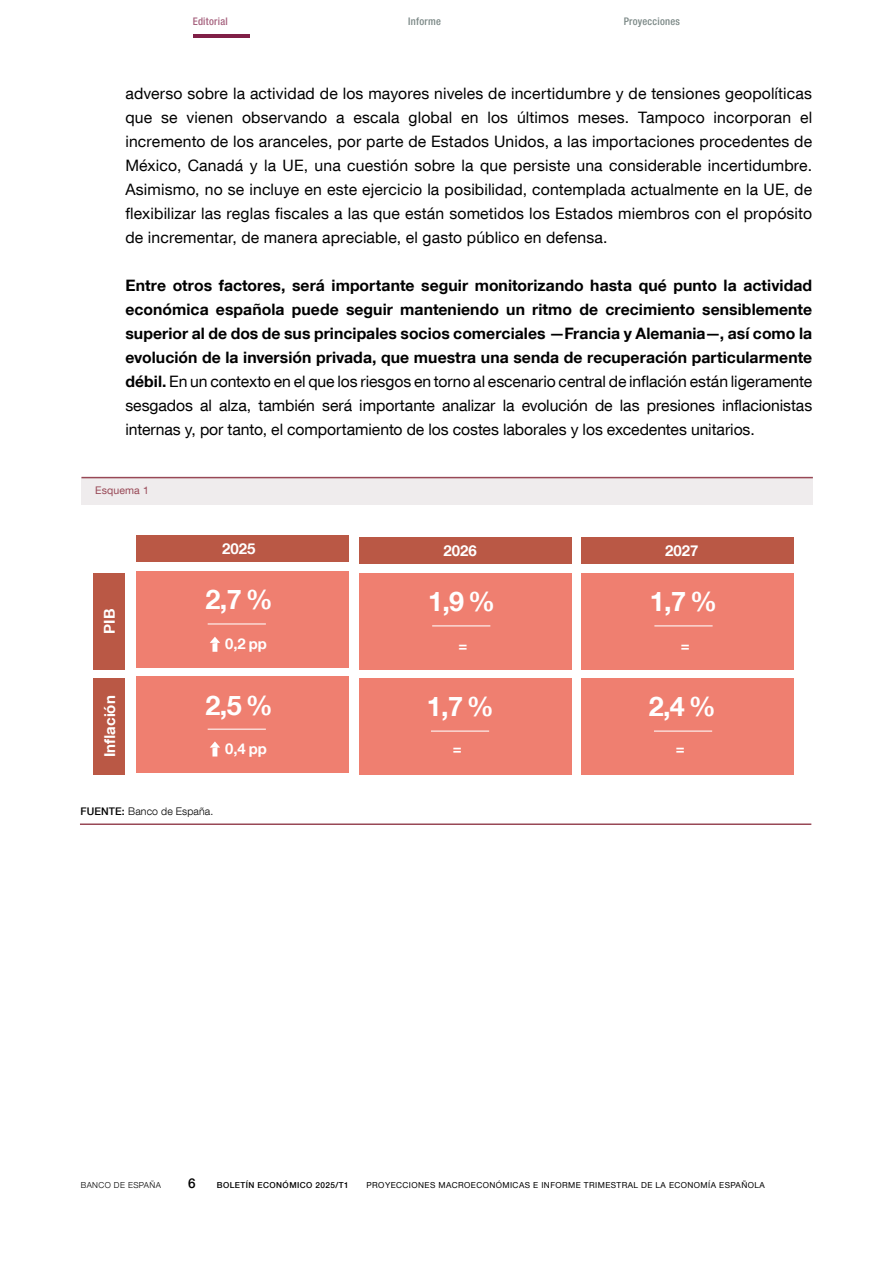
<style>
.page{position:relative;width:893px;height:1263px;background:#fff}
.page>*{position:absolute;margin:0;border:0;box-sizing:border-box;transform-origin:0 0}
.t1{font:700 27px "Bd E Neue Helvetica";color:#fff}
.Texto_artículo{font:700 15.75px/24px "Bd E Neue Helvetica";letter-spacing:.005em;color:#000;text-align:justify}
.Texto_artículo-2{font:15.75px/24px "Bd E Neue Helvetica";letter-spacing:.01em;color:#000;text-align:justify}
.t2{font:700 15px "Bd E Neue Helvetica";color:#fff}
.t3{font:700 14.85px "Bd E Neue Helvetica";color:#fff}
.t4{font:500 13.5px "Bd E Neue Helvetica";color:#000}
.t5{font:300 10.5px "Bd E Neue Helvetica";letter-spacing:.01em;color:#000}
.t6{font:500 condensed 10.5px "Bd E Neue Helvetica";letter-spacing:.025em;color:#7a8785}
.t7{font:500 condensed 10.5px "Bd E Neue Helvetica";letter-spacing:.025em;color:#a6627e}
.t8{font:10.5px "Bd E Neue Helvetica";letter-spacing:.01em;color:#984856}
.t9{font:8.25px "Bd E Neue Helvetica";letter-spacing:.05em;color:#000}
.t10{font:500 8.25px "Bd E Neue Helvetica";letter-spacing:.05em;color:#000}
.t11{font:300 8.25px "Bd E Neue Helvetica";letter-spacing:.05em;color:#000}
.s1{font-weight:400}
.s2{font-weight:500}
</style>
<div class="page">
<hr style="left:193px;top:34px;width:56px;height:4px;background:#801f47">
<div style="left:360px;top:573px;width:212px;height:96px;background:#ef7f70"></div>
<div style="left:360px;top:678px;width:212px;height:96px;background:#ef7f70"></div>
<div style="left:360px;top:537px;width:212px;height:27px;background:#ba5845"></div>
<div style="left:582px;top:573px;width:212px;height:96px;background:#ef7f70"></div>
<div style="left:582px;top:678px;width:212px;height:96px;background:#ef7f70"></div>
<div style="left:582px;top:537px;width:212px;height:27px;background:#ba5845"></div>
<div style="left:81px;top:478px;width:732px;height:27px;background:#efeced"></div>
<hr style="left:81px;top:477px;width:732px;height:1px;background:#984856">
<div style="left:93px;top:573px;width:32px;height:96px;background:#ba5845"></div>
<div style="left:136px;top:571px;width:213px;height:96px;background:#ef7f70"></div>
<div style="left:93px;top:678px;width:32px;height:96px;background:#ba5845"></div>
<div style="left:136px;top:676px;width:213px;height:96px;background:#ef7f70"></div>
<div style="left:136px;top:535px;width:213px;height:27px;background:#ba5845"></div>
<hr style="left:80px;top:823px;width:731px;height:2px;background:#984856">
<hr style="left:208px;top:623px;width:58px;height:1px;background:#fff">
<hr style="left:432px;top:625px;width:58px;height:1px;background:#fff">
<svg style="left:210px;top:637px;width:10px;height:15px"></svg>
<svg style="left:210px;top:741px;width:10px;height:15px"></svg>
<hr style="left:208px;top:729px;width:58px;height:1px;background:#fff">
<hr style="left:654px;top:625px;width:59px;height:1px;background:#fff">
<hr style="left:431px;top:730px;width:58px;height:2px;background:#fff">
<hr style="left:654px;top:730px;width:58px;height:2px;background:#fff">
<p class="t7" style="left:193px;top:15px;width:37px">Editorial</p>
<p class="t6" style="left:408px;top:15px;width:34px">Informe</p>
<p class="t6" style="left:624px;top:15px;width:58px">Proyecciones</p>
<p class="Texto_artículo-2" style="left:125px;top:81px;width:688px">adverso sobre la actividad de los mayores niveles de incertidumbre y de tensiones geopolíticas que se vienen observando a escala global en los últimos meses. Tampoco incorporan el incremento de los aranceles, por parte de Estados Unidos, a las importaciones procedentes de México, Canadá y la UE, una cuestión sobre la que persiste una considerable incertidumbre.<br>Asimismo, no se incluye en este ejercicio la posibilidad, contemplada actualmente en la UE, de flexibilizar las reglas fiscales a las que están sometidos los Estados miembros con el propósito de incrementar, de manera apreciable, el gasto público en defensa.</p>
<p class="Texto_artículo" style="left:125px;top:273px;width:688px">Entre otros factores, será importante seguir monitorizando hasta qué punto la actividad económica española puede seguir manteniendo un ritmo de crecimiento sensiblemente superior al de dos de sus principales socios comerciales —Francia y Alemania—, así como la evolución de la inversión privada, que muestra una senda de recuperación particularmente débil. <span class="s1">En un contexto en el que los riesgos en torno al escenario central de inflación están ligeramente sesgados al alza, también será importante analizar la evolución de las presiones inflacionistas internas y, por tanto, el comportamiento de los costes laborales y los excedentes unitarios.</span></p>
<p class="t8" style="left:95px;top:484px;width:55px">Esquema 1</p>
<p class="t2" style="left:100px;top:633px;width:26px;rotate:-90deg">PIB</p>
<p class="t2" style="left:100px;top:757px;width:63px;rotate:-90deg">Inflación</p>
<p class="t2" style="left:222px;top:539px;width:35px">2025</p>
<p class="t2" style="left:443px;top:541px;width:35px">2026</p>
<p class="t1" style="left:206px;top:583px;width:69px">2,7 %</p>
<p class="t1" style="left:428px;top:585px;width:69px">1,9 %</p>
<p class="t2" style="left:665px;top:541px;width:35px">2027</p>
<p class="t1" style="left:650px;top:585px;width:69px">1,7 %</p>
<p class="t3" style="left:225px;top:634px;width:43px">0,2 pp</p>
<p class="t3" style="left:459px;top:636px;width:10px">=</p>
<p class="t3" style="left:681px;top:636px;width:10px">=</p>
<p class="t1" style="left:206px;top:688px;width:69px">2,5 %</p>
<p class="t1" style="left:427px;top:690px;width:69px">1,7 %</p>
<p class="t1" style="left:649px;top:690px;width:69px">2,4 %</p>
<p class="t3" style="left:225px;top:739px;width:43px">0,4 pp</p>
<p class="t3" style="left:453px;top:739px;width:10px">=</p>
<p class="t3" style="left:676px;top:739px;width:10px">=</p>
<p class="t5" style="left:80px;top:805px;width:134px"><span class="s2">FUENTE:</span> Banco de España.</p>
<p class="t11" style="left:81px;top:1180px;width:82px">BANCO DE ESPAÑA</p>
<p class="t4" style="left:188px;top:1175px;width:9px">6</p>
<p class="t10" style="left:217px;top:1180px;width:133px">BOLETÍN ECONÓMICO 2025/T1</p>
<p class="t9" style="left:366px;top:1180px;width:400px">PROYECCIONES MACROECONÓMICAS E INFORME TRIMESTRAL DE LA ECONOMÍA ESPAÑOLA</p>
</div>
